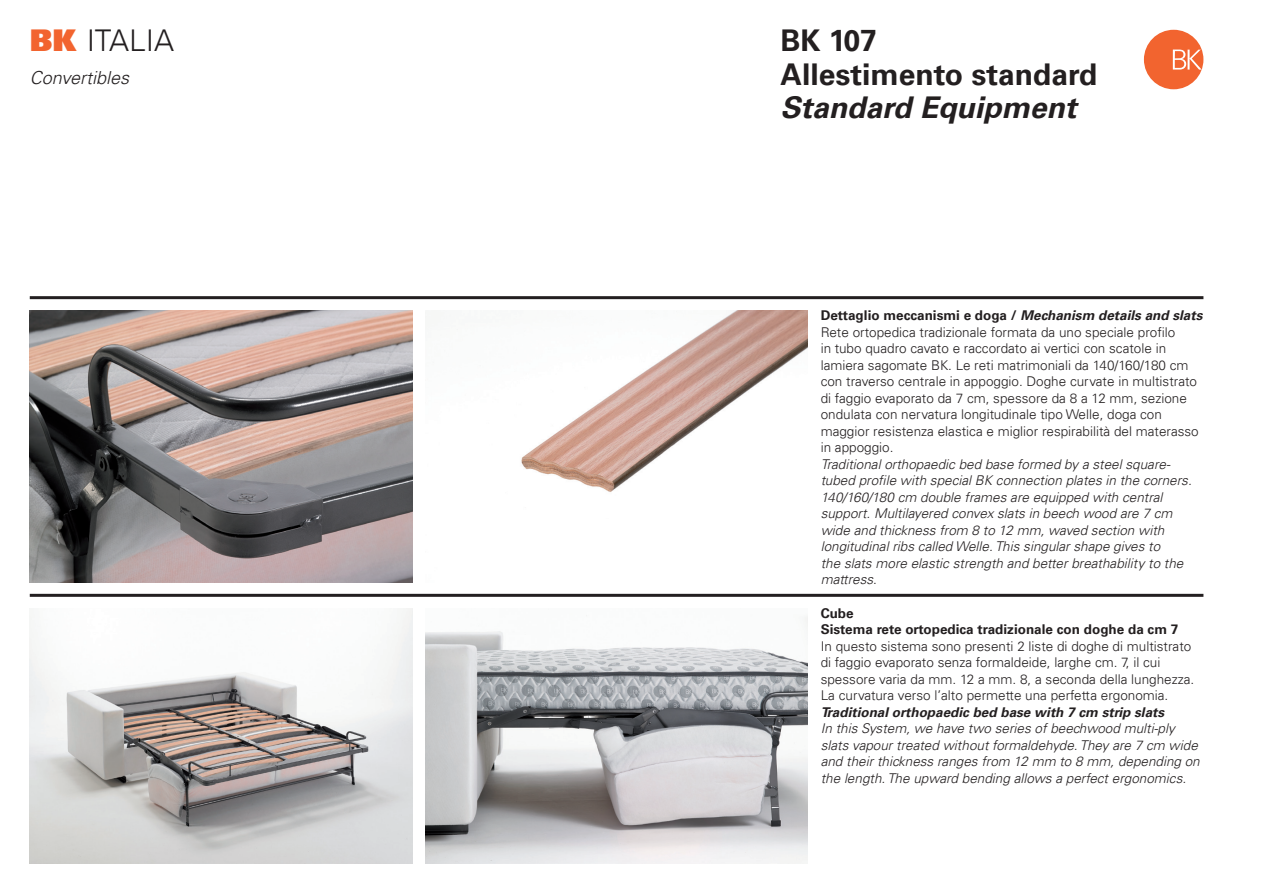
<style>
.page{position:relative;width:1263px;height:893px;background:#fff}
.page>*{position:absolute;margin:0;border:0;box-sizing:border-box;transform-origin:0 0}
.t1{font:700 30px/33.8px "Univers LT";color:#231f20}
.t2{font:italic 700 30px "Univers LT";color:#231f20}
.t3{font:300 30px "Univers LT";color:#231f20}
.t4{font:italic 300 18px "Univers LT";color:#231f20}
.t5{font:300 13.5px/16.5px "Univers LT";color:#231f20}
.t6{font:italic 300 13.5px/16.5px "Univers LT";color:#231f20}
.t7{font:700 13.5px/16.5px "Univers LT";color:#231f20}
.t8{font:italic 700 13.5px "Univers LT";color:#231f20}
.s1{font-weight:900;color:#f2642f}
.s2{font-weight:700}
.s3{font-weight:700;font-style:italic}
.s4{font-style:normal}
</style>
<div class="page">
<img style="left:30px;top:608px;width:382px;height:255px">
<img style="left:425px;top:615px;width:383px;height:248px">
<img style="left:521px;top:310px;width:287px;height:182px">
<img style="left:30px;top:310px;width:382px;height:273px">
<hr style="left:30px;top:594px;width:1173px;height:3px;background:#231f20">
<hr style="left:30px;top:296px;width:1173px;height:3px;background:#231f20">
<div style="left:1144px;top:30px;width:59px;height:59px;background:#f2642f;border-radius:50%"></div>
<svg style="left:1173px;top:50px;width:29px;height:20px"></svg>
<h1 class="t3" style="left:30px;top:23px;width:146px"><span class="s1">BK</span> ITALIA</h1>
<h2 class="t4" style="left:30px;top:67px;width:101px">Convertibles</h2>
<h1 class="t1" style="left:780px;top:24px;width:319px">BK 107<br>Allestimento standard</h1>
<h1 class="t2" style="left:780px;top:90px;width:298px">Standard Equipment</h1>
<p class="t5" style="left:821px;top:307px;width:383px"><span class="s2">Dettaglio meccanismi e doga /</span> <span class="s3">Mechanism details and slats </span>Rete ortopedica tradizionale formata da uno speciale profilo<br>in tubo quadro cavato e raccordato ai vertici con scatole in lamiera sagomate BK. Le reti matrimoniali da 140/160/180 cm con traverso centrale in appoggio. Doghe curvate in multistrato di faggio evaporato da 7 cm, spessore da 8 a 12 mm, sezione ondulata con nervatura longitudinale tipo Welle, doga con maggior resistenza elastica e miglior respirabilità del materasso in appoggio.</p>
<p class="t6" style="left:821px;top:456px;width:373px">Traditional orthopaedic bed base formed by a steel square&shy;tubed profile with special BK connection plates in the corners.<br>140/160/180 cm double frames are equipped with central support. Multilayered convex slats in beech wood are 7 cm wide and thickness from 8 to 12 mm, waved section with longitudinal ribs called Welle. This singular shape gives to<br>the slats more elastic strength and better breathability to the mattress<span class="s4">.</span></p>
<p class="t7" style="left:821px;top:605px;width:359px">Cube<br>Sistema rete ortopedica tradizionale con doghe da cm 7</p>
<p class="t5" style="left:821px;top:638px;width:375px">In questo sistema sono presenti 2 liste di doghe di multistrato di faggio evaporato senza formaldeide, larghe cm. 7, il cui spessore varia da mm. 12 a mm. 8, a seconda della lunghezza.<br>La curvatura verso l’alto permette una perfetta ergonomia.</p>
<p class="t8" style="left:821px;top:704px;width:345px">Traditional orthopaedic bed base with 7 cm strip slats</p>
<p class="t6" style="left:821px;top:720px;width:381px">In this System, we have two series of beechwood multi-ply slats vapour treated without formaldehyde. They are 7 cm wide and their thickness ranges from 12 mm to 8 mm, depending on the length. The upward bending allows a perfect ergonomics.</p>
</div>
